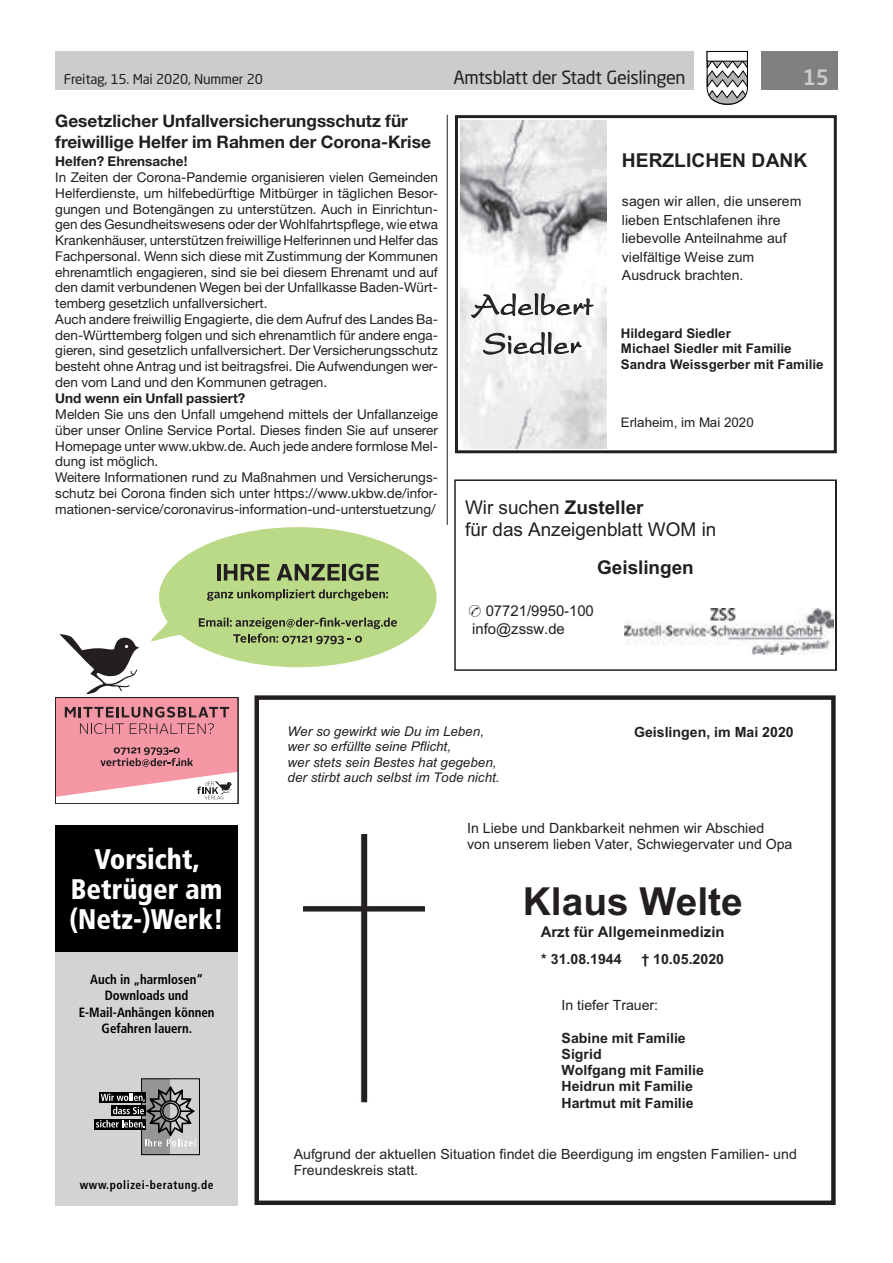
<style>
.page{position:relative;width:893px;height:1263px;background:#fff}
.page>*{position:absolute;margin:0;border:0;box-sizing:border-box;transform-origin:0 0}
.t1{font:700 38.7px "Arial";color:#231f20}
.t2{font:31.05px/38.7px "Present";color:#231f20;text-align:center}
.t3{font:28.35px/29.8px "Frutiger Black Cn+AUUDIU";color:#fff;text-align:center;scale:.96 1}
.t4{font:21px "Neo Sans Std Medium+BSCCRQ";color:#ccc}
.t5{font:700 19.2px "Arial";color:#231f20}
.t6{font:18.9px/21.8px "Arial";color:#231f20}
.t7{font:700 18.9px "Arial";color:#231f20}
.t8{font:18px "Neo Sans Std Regular+GEBOYZ";letter-spacing:-.02em;color:#231f20}
.t9{font:17.25px/20.5px "Helvetica Neue LT Std Bd+RCXRTH";color:#231f20}
.t10{font:14.85px/17.7px "Arial";color:#231f20}
.t11{font:700 14.85px "Arial";color:#231f20}
.t12{font:14.1px/16.2px "Arial";color:#231f20}
.t13{font:700 14.1px/16.2px "Arial";color:#231f20}
.t14{font:13.95px/18.6px "Arial";color:#231f20}
.t15{font:13.5px/15.8px "Helvetica Neue LT Std Roman+RUCLDD";color:#231f20}
.t16{font:13.5px "Helvetica Neue LT Std Bd+RCXRTH";color:#231f20}
.t17{font:13.5px "Neo Sans Std Regular+GEBOYZ";letter-spacing:-.015em;color:#231f20}
.t18{font:italic 13.35px/15.3px "Arial";letter-spacing:.005em;color:#231f20}
.t19{font:700 13.35px/15.3px "Arial";color:#231f20}
.t20{font:13.35px/16.4px "Frutiger Bold Cn+FUBOMP";color:#000;text-align:center;scale:.96 1}
.t21{font:13.35px "Arial";letter-spacing:.005em;color:#231f20}
.t22{font:12px "Frutiger Bold Cn+FUBOMP";letter-spacing:.05em;color:#000;scale:.96 1}
.s1{font-weight:700}
</style>
<div class="page">
<div style="left:55px;top:51px;width:639px;height:38px;background:#ccc"></div>
<div style="left:761px;top:51px;width:77px;height:38px;background:#808080"></div>
<svg style="left:706px;top:51px;width:42px;height:54px"></svg>
<div style="left:707px;top:51px;width:40px;height:10px;background:#fff"></div>
<div style="left:707px;top:51px;width:41px;height:10px;border:1px solid #000"></div>
<hr style="left:447px;top:115px;width:1px;height:558px;background:#231f20">
<div style="left:455px;top:115px;width:382px;height:338px;border:3px solid #231f20"></div>
<img style="left:460px;top:120px;width:146px;height:328px">
<div style="left:254px;top:695px;width:582px;height:510px;border:4px solid #231f20"></div>
<img style="left:304px;top:834px;width:121px;height:268px">
<img style="left:624px;top:609px;width:209px;height:46px">
<div style="left:454px;top:479px;width:383px;height:192px;border:2px solid #231f20"></div>
<div style="left:55px;top:825px;width:183px;height:380px;background:#d3d3d3"></div>
<div style="left:55px;top:825px;width:183px;height:127px;background:#000"></div>
<div style="left:142px;top:1079px;width:28px;height:76px;background:#959595"></div>
<div style="left:141px;top:1078px;width:59px;height:77px;border:1px solid #000"></div>
<div style="left:94px;top:1119px;width:52px;height:10px;background:#000"></div>
<svg style="left:96px;top:1084px;width:100px;height:62px"></svg>
<div style="left:55px;top:526px;width:394px;height:169px;background:#fff"></div>
<svg style="left:55px;top:527px;width:382px;height:272px"></svg>
<p class="t17" style="left:64px;top:74px;width:201px">Freitag, 15. Mai 2020, Nummer 20</p>
<h3 class="t8" style="left:453px;top:71px;width:234px">Amtsblatt der Stadt Geislingen</h3>
<h3 class="t4" style="left:803px;top:69px;width:28px">15</h3>
<p class="t9" style="left:55px;top:112px;width:377px">Gesetzlicher Unfallversicherungsschutz für freiwillige Helfer im Rahmen der Corona-Krise</p>
<p class="t16" style="left:55px;top:157px;width:134px">Helfen? Ehrensache!</p>
<p class="t15" style="left:55px;top:171px;width:384px">In Zeiten der Corona-Pandemie organisieren vielen Gemeinden Helferdienste, um hilfebedürftige Mitbürger in täglichen Besor&shy;gungen und Botengängen zu unterstützen. Auch in Einrichtun&shy;gen des Gesundheitswesens oder der Wohlfahrtspflege, wie etwa Krankenhäuser, unterstützen freiwillige Helferinnen und Helfer das Fachpersonal. Wenn sich diese mit Zustimmung der Kommunen ehrenamtlich engagieren, sind sie bei diesem Ehrenamt und auf den damit verbundenen Wegen bei der Unfallkasse Baden-Würt&shy;temberg gesetzlich unfallversichert.<br>Auch andere freiwillig Engagierte, die dem Aufruf des Landes Ba&shy;den-Württemberg folgen und sich ehrenamtlich für andere enga&shy;gieren, sind gesetzlich unfallversichert. Der Versicherungsschutz besteht ohne Antrag und ist beitragsfrei. Die Aufwendungen wer&shy;den vom Land und den Kommunen getragen.</p>
<p class="t16" style="left:55px;top:394px;width:192px">Und wenn ein Unfall passiert?</p>
<p class="t15" style="left:55px;top:408px;width:384px">Melden Sie uns den Unfall umgehend mittels der Unfallanzeige über unser Online Service Portal. Dieses finden Sie auf unserer Homepage unter www.ukbw.de. Auch jede andere formlose Mel&shy;dung ist möglich.<br>Weitere Informationen rund zu Maßnahmen und Versicherungs&shy;schutz bei Corona finden sich unter https://www.ukbw.de/infor&shy;mationen-service/coronavirus-information-und-unterstuetzung/</p>
<h3 class="t5" style="left:622px;top:147px;width:187px">HERZLICHEN DANK</h3>
<p class="t14" style="left:622px;top:192px;width:181px">sagen wir allen, die unserem lieben Entschlafenen ihre liebevolle Anteilnahme auf vielfältige Weise zum<br>Ausdruck brachten.</p>
<h2 class="t2" style="left:472px;top:286px;width:122px">Adelbert<br>Siedler</h2>
<p class="t19" style="left:621px;top:326px;width:204px">Hildegard Siedler<br>Michael Siedler mit Familie<br>Sandra Weissgerber mit Familie</p>
<p class="t21" style="left:621px;top:414px;width:134px">Erlaheim, im Mai 2020</p>
<h3 class="t6" style="left:465px;top:497px;width:253px">Wir suchen <span class="s1">Zusteller<br></span>für das Anzeigenblatt WOM in</h3>
<h3 class="t7" style="left:597px;top:555px;width:98px">Geislingen</h3>
<p class="t10" style="left:472px;top:602px;width:123px;text-indent:13px">07721/9950-100 info@zssw.de</p>
<h3 class="t3" style="left:70px;top:847px;width:162px">Vorsicht,<br>Betrüger am (Netz-)Werk!</h3>
<p class="t20" style="left:79px;top:972px;width:143px">Auch in „harmlosen“<br>Downloads und<br>E-Mail-Anhängen können<br>Gefahren lauern.</p>
<p class="t22" style="left:80px;top:1180px;width:141px">www.polizei-beratung.de</p>
<p class="t18" style="left:288px;top:724px;width:213px">Wer so gewirkt wie Du im Leben, wer so erfüllte seine Pflicht,<br>wer stets sein Bestes hat gegeben, der stirbt auch selbst im Tode nicht.</p>
<p class="t13" style="left:634px;top:724px;width:161px">Geislingen, im Mai 2020</p>
<p class="t12" style="left:467px;top:820px;width:327px">In Liebe und Dankbarkeit nehmen wir Abschied<br>von unserem lieben Vater, Schwiegervater und Opa</p>
<h1 class="t1" style="left:523px;top:876px;width:221px">Klaus Welte</h1>
<p class="t11" style="left:541px;top:922px;width:185px">Arzt für Allgemeinmedizin</p>
<p class="t13" style="left:541px;top:951px;width:82px">* 31.08.1944</p>
<p class="t13" style="left:641px;top:951px;width:84px">† 10.05.2020</p>
<p class="t12" style="left:561px;top:997px;width:98px">In tiefer Trauer:</p>
<p class="t13" style="left:561px;top:1030px;width:144px">Sabine mit Familie<br>Sigrid<br>Wolfgang mit Familie<br>Heidrun mit Familie<br>Hartmut mit Familie</p>
<p class="t12" style="left:294px;top:1146px;width:505px">Aufgrund der aktuellen Situation findet die Beerdigung im engsten Familien- und<br>Freundeskreis statt.</p>
</div>
